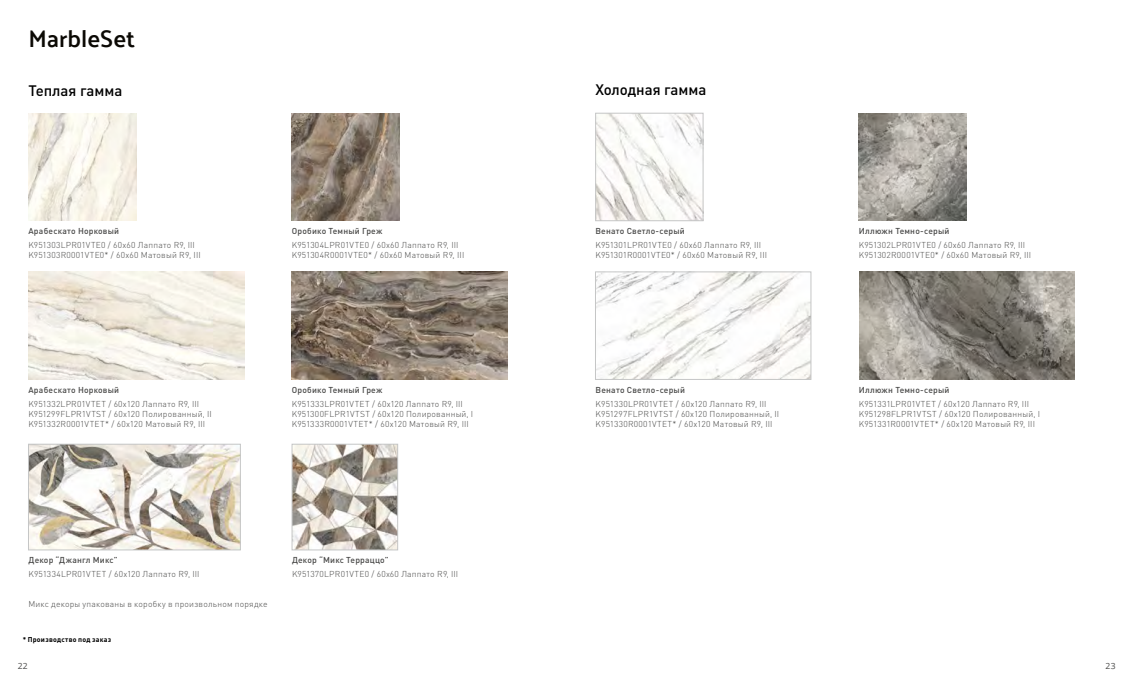
<style>
.page{position:relative;width:1134px;height:681px;background:#fff}
.page>*{position:absolute;margin:0;border:0;box-sizing:border-box;transform-origin:0 0}
.t1{font:600 24px "Palanquin";color:#0b0904}
.t2{font:500 15px "DIN Pro";color:#000}
.t3{font:300 8.5px/10.2px "DIN Pro";letter-spacing:.025em;color:#484847}
.t4{font:500 8.5px "DIN Pro";letter-spacing:.025em;color:#484847}
.t5{font:8.5px "Open Sans";color:#484847}
.t6{font:700 7px "DIN Pro";letter-spacing:.035em;color:#000}
</style>
<div class="page">
<img style="left:29px;top:271px;width:215px;height:108px">
<img style="left:597px;top:273px;width:212px;height:104px">
<div style="left:595px;top:271px;width:216px;height:108px;border:1px solid #c5c6c6"></div>
<img style="left:28px;top:113px;width:108px;height:108px">
<img style="left:597px;top:115px;width:104px;height:104px">
<div style="left:595px;top:113px;width:108px;height:108px;border:1px solid #c5c6c6"></div>
<img style="left:292px;top:271px;width:215px;height:108px">
<img style="left:859px;top:271px;width:216px;height:108px">
<img style="left:292px;top:113px;width:108px;height:108px">
<img style="left:859px;top:113px;width:108px;height:108px">
<img style="left:294px;top:446px;width:102px;height:102px">
<div style="left:292px;top:444px;width:106px;height:106px;border:1px solid #c5c6c6"></div>
<img style="left:30px;top:446px;width:208px;height:102px">
<div style="left:28px;top:444px;width:212px;height:106px;border:1px solid #c5c6c6"></div>
<h1 class="t1" style="left:28px;top:25px;width:108px">MarbleSet</h1>
<h2 class="t2" style="left:28px;top:78px;width:95px">Теплая гамма</h2>
<p class="t4" style="left:28px;top:224px;width:92px">Арабескато Норковый</p>
<p class="t3" style="left:28px;top:239px;width:174px">K951303LPR01VTE0 / 60x60 Лаппато R9, III<br>K951303R0001VTE0* / 60х60 Матовый R9, III</p>
<p class="t4" style="left:28px;top:382px;width:92px">Арабескато Норковый</p>
<p class="t3" style="left:28px;top:398px;width:185px">K951332LPR01VTET / 60x120 Лаппато R9, III<br>K951299FLPR1VTST / 60x120 Полированный, II<br>K951332R0001VTET* / 60х120 Матовый R9, III</p>
<p class="t4" style="left:292px;top:224px;width:92px">Оробико Темный Греж</p>
<p class="t3" style="left:292px;top:239px;width:174px">K951304LPR01VTE0 / 60x60 Лаппато R9, III<br>K951304R0001VTE0* / 60х60 Матовый R9, III</p>
<p class="t4" style="left:292px;top:382px;width:92px">Оробико Темный Греж</p>
<p class="t3" style="left:292px;top:398px;width:183px">K951333LPR01VTET / 60x120 Лаппато R9, III<br>K951300FLPR1VTST / 60x120 Полированный, I<br>K951333R0001VTET* / 60х120 Матовый R9, III</p>
<p class="t4" style="left:28px;top:553px;width:91px">Декор “Джангл Микс”</p>
<p class="t3" style="left:28px;top:568px;width:173px">K951334LPR01VTET / 60x120 Лаппато R9, III</p>
<p class="t3" style="left:28px;top:598px;width:241px">Микс декоры упакованы в коробку в произвольном порядке</p>
<p class="t6" style="left:23px;top:633px;width:90px">* Производство под заказ</p>
<p class="t4" style="left:292px;top:553px;width:98px">Декор “Микс Терраццо”</p>
<p class="t3" style="left:292px;top:568px;width:168px">K951370LPR01VTE0 / 60x60 Лаппато R9, III</p>
<h2 class="t2" style="left:595px;top:77px;width:113px">Холодная гамма</h2>
<p class="t4" style="left:595px;top:224px;width:91px">Венато Светло-серый</p>
<p class="t3" style="left:595px;top:239px;width:173px">K951301LPR01VTE0 / 60x60 Лаппато R9, III<br>K951301R0001VTE0* / 60х60 Матовый R9, III</p>
<p class="t4" style="left:596px;top:382px;width:91px">Венато Светло-серый</p>
<p class="t3" style="left:596px;top:398px;width:185px">K951330LPR01VTET / 60x120 Лаппато R9, III<br>K951297FLPR1VTST / 60x120 Полированный, II<br>K951330R0001VTET* / 60х120 Матовый R9, III</p>
<p class="t4" style="left:859px;top:224px;width:92px">Иллюжн Темно-серый</p>
<p class="t3" style="left:859px;top:239px;width:174px">K951302LPR01VTE0 / 60x60 Лаппато R9, III<br>K951302R0001VTE0* / 60х60 Матовый R9, III</p>
<p class="t4" style="left:859px;top:382px;width:92px">Иллюжн Темно-серый</p>
<p class="t3" style="left:859px;top:398px;width:183px">K951331LPR01VTET / 60x120 Лаппато R9, III<br>K951298FLPR1VTST / 60x120 Полированный, I<br>K951331R0001VTET* / 60х120 Матовый R9, III</p>
<p class="t5" style="left:18px;top:659px;width:11px">22</p>
<p class="t5" style="left:1106px;top:659px;width:11px">23</p>
</div>
